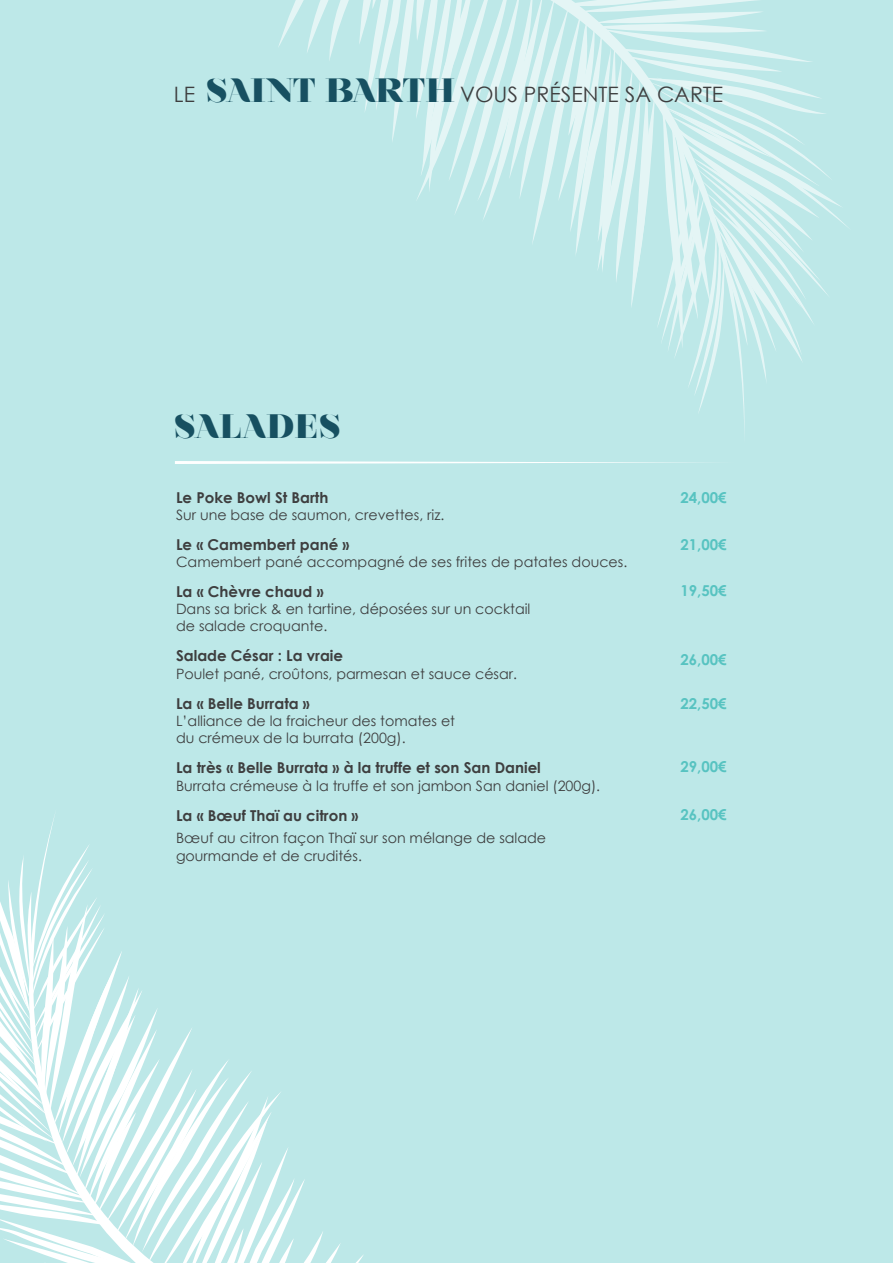
<style>
.page{position:relative;width:893px;height:1263px;background:#bde8e8}
.page>*{position:absolute;margin:0;border:0;box-sizing:border-box;transform-origin:0 0}
.t1{font:900 33.75px "Nouvelle Vague";letter-spacing:.04em;color:#175061}
.t2{font:21.3px "Century Gothic";color:#3e3e3f}
.t3{font:700 15px "Century Gothic";color:#3e3e3f}
.t4{font:700 15px "Century Gothic";color:#57c3c1}
.t5{font:14.25px/17.1px "Century Gothic";color:#3e3e3f}
.s1{font-family:"Nouvelle Vague";font-weight:900;font-size:33.6px;color:#175061}
</style>
<div class="page">
<svg style="left:278px;top:0;width:573px;height:416px;background:#c2e9e9"></svg>
<svg style="left:300px;top:0;width:446px;height:444px;background:#c5eaea"></svg>
<svg style="left:0;top:843px;width:364px;height:420px;background:#c3eaea"></svg>
<svg style="left:15px;top:808px;width:299px;height:455px;fill:#bde8e8"></svg>
<svg style="left:175px;top:461px;width:561px;height:3px"></svg>
<h2 class="t2" style="left:174px;top:80px;width:551px">LE <span class="s1">SAINT BARTH</span> VOUS PRÉSENTE SA CARTE</h2>
<h1 class="t1" style="left:175px;top:408px;width:167px">SALADES</h1>
<p class="t3" style="left:176px;top:486px;width:154px">Le Poke Bowl St Barth</p>
<p class="t5" style="left:176px;top:506px;width:270px">Sur une base de saumon, crevettes, riz.</p>
<p class="t3" style="left:176px;top:533px;width:175px">Le « Camembert pané »</p>
<p class="t5" style="left:176px;top:553px;width:453px">Camembert pané accompagné de ses frites de patates douces.</p>
<p class="t3" style="left:176px;top:580px;width:149px">La « Chèvre chaud »</p>
<p class="t5" style="left:176px;top:600px;width:356px">Dans sa brick &amp; en tartine, déposées sur un cocktail de salade croquante.</p>
<p class="t3" style="left:176px;top:645px;width:169px">Salade César : La vraie</p>
<p class="t5" style="left:176px;top:665px;width:343px">Poulet pané, croûtons, parmesan et sauce césar.</p>
<p class="t3" style="left:176px;top:692px;width:135px">La « Belle Burrata »</p>
<p class="t5" style="left:176px;top:712px;width:281px">L’alliance de la fraicheur des tomates et du crémeux de la burrata (200g).</p>
<p class="t3" style="left:176px;top:756px;width:366px">La très « Belle Burrata » à la truffe et son San Daniel</p>
<p class="t5" style="left:176px;top:777px;width:426px">Burrata crémeuse à la truffe et son jambon San daniel (200g).</p>
<p class="t3" style="left:176px;top:804px;width:184px">La « Bœuf Thaï au citron »</p>
<p class="t5" style="left:176px;top:829px;width:372px;line-height:18px">Bœuf au citron façon Thaï sur son mélange de salade gourmande et de crudités.</p>
<p class="t4" style="left:680px;top:486px;width:48px">24,00€</p>
<p class="t4" style="left:680px;top:533px;width:48px">21,00€</p>
<p class="t4" style="left:680px;top:579px;width:48px">19,50€</p>
<p class="t4" style="left:680px;top:648px;width:48px">26,00€</p>
<p class="t4" style="left:680px;top:692px;width:48px">22,50€</p>
<p class="t4" style="left:680px;top:755px;width:48px">29,00€</p>
<p class="t4" style="left:680px;top:803px;width:48px">26,00€</p>
</div>
